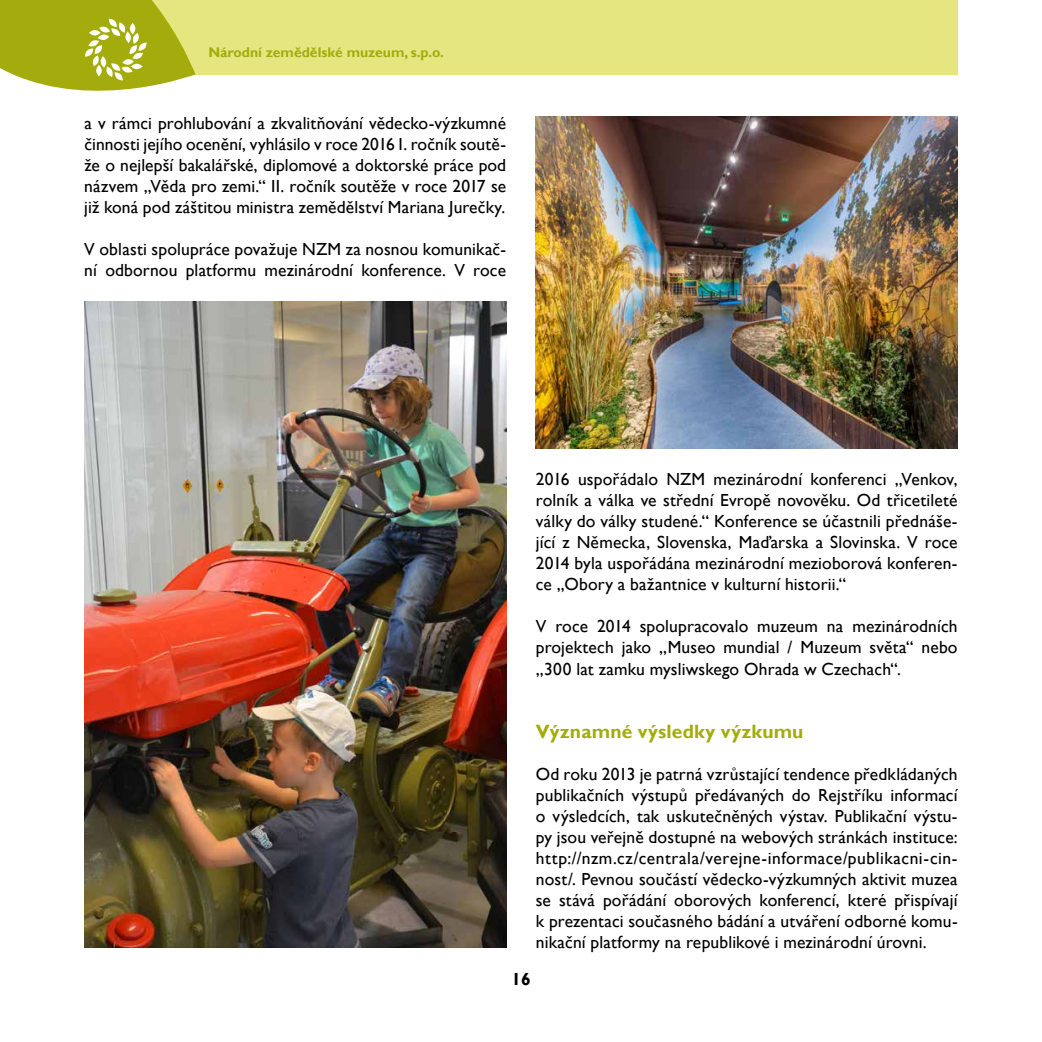
<style>
.page{position:relative;width:1042px;height:1042px;background:#fff}
.page>*{position:absolute;margin:0;border:0;box-sizing:border-box;transform-origin:0 0}
.t1{font:700 19.25px "Gill Sans";letter-spacing:.005em;color:#a3ac0c}
.t2{font:17.5px/21px "Gill Sans";letter-spacing:.01em;color:#000;text-align:justify}
.t3{font:700 17.5px "Gill Sans";color:#000}
.t4{font:700 14px "Gill Sans";color:#a3ac0c}
</style>
<div class="page">
<div style="left:84px;top:0;width:873px;height:74px;background:#e6e680"></div>
<img style="left:84px;top:301px;width:422px;height:646px">
<img style="left:536px;top:117px;width:421px;height:331px">
<svg style="left:0;top:0;width:195px;height:91px;background:#b4bb34"></svg>
<p class="t4" style="left:208px;top:44px;width:237px">Národní zemědělské muzeum, s.p.o.</p>
<p class="t2" style="left:84px;top:113px;width:423px">a v rámci prohlubování a zkvalitňování vědecko-výzkumné činnosti jejího ocenění, vyhlásilo v roce 2016 I. ročník soutě&shy;že o nejlepší bakalářské, diplomové a doktorské práce pod názvem „Věda pro zemi.“ II. ročník soutěže v roce 2017 se již koná pod záštitou ministra zemědělství Mariana Jurečky.</p>
<p class="t2" style="left:84px;top:239px;width:423px">V oblasti spolupráce považuje NZM za nosnou komunikač&shy;ní odbornou platformu mezinárodní konference. V roce</p>
<p class="t2" style="left:536px;top:469px;width:423px">2016 uspořádalo NZM mezinárodní konferenci „Venkov, rolník a válka ve střední Evropě novověku. Od třicetileté války do války studené.“ Konference se účastnili přednáše&shy;jící z Německa, Slovenska, Maďarska a Slovinska. V roce 2014 byla uspořádána mezinárodní mezioborová konferen&shy;ce „Obory a bažantnice v kulturní historii.“</p>
<p class="t2" style="left:536px;top:616px;width:423px">V roce 2014 spolupracovalo muzeum na mezinárodních projektech jako „Museo mundial / Muzeum světa“ nebo „300 lat zamku mysliwskego Ohrada w Czechach“.</p>
<p class="t1" style="left:536px;top:719px;width:269px">Významné výsledky výzkumu</p>
<p class="t2" style="left:536px;top:763px;width:423px">Od roku 2013 je patrná vzrůstající tendence předkládaných publikačních výstupů předávaných do Rejstříku informací o výsledcích, tak uskutečněných výstav. Publikační výstu&shy;py jsou veřejně dostupné na webových stránkách instituce: http://nzm.cz/centrala/verejne-informace/publikacni-cin&shy;nost/. Pevnou součástí vědecko-výzkumných aktivit muzea se stává pořádání oborových konferencí, které přispívají k prezentaci současného bádání a utváření odborné komu&shy;nikační platformy na republikové i mezinárodní úrovni.</p>
<p class="t3" style="left:511px;top:968px;width:21px">16</p>
</div>
